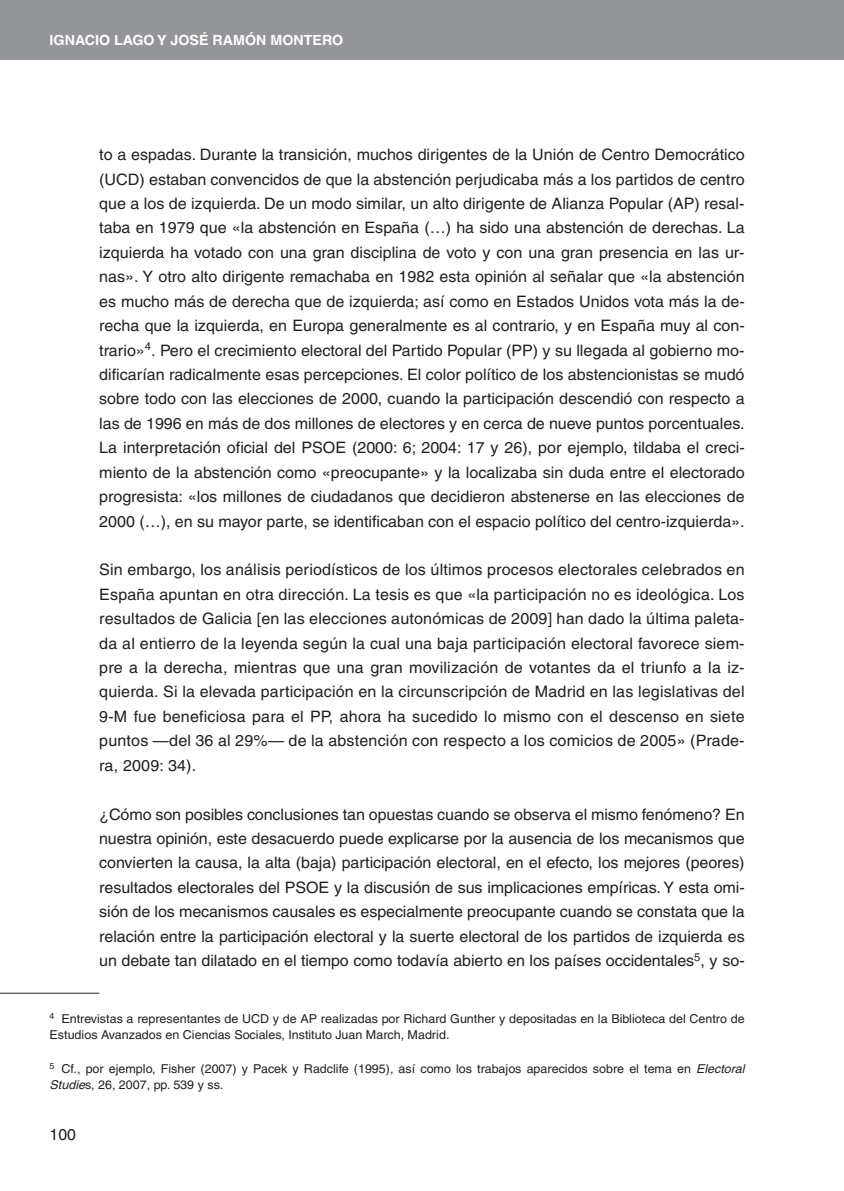
<style>
.page{position:relative;width:844px;height:1191px;background:#fff}
.page>*{position:absolute;margin:0;border:0;box-sizing:border-box;transform-origin:0 0}
.t1{font:15.75px/24.3px "Helvetica";color:#231f20;text-align:justify}
.t2{font:700 14px "Helvetica";color:#fff}
.t3{font:12.25px/16.6px "Helvetica";color:#231f20}
.s1{font-style:italic}
</style>
<div class="page">
<hr style="left:843px;top:0;width:1px;height:60px;background:#939598">
<div style="left:0;top:0;width:843px;height:60px;background:#939598"></div>
<hr style="left:0;top:992px;width:99px;height:1px;background:#231f20">
<p class="t2" style="left:50px;top:35px;width:295px">IGNACIO LAGO Y JOSÉ RAMÓN MONTERO</p>
<p class="t1" style="left:99px;top:144px;width:646px">to a espadas. Durante la transición, muchos dirigentes de la Unión de Centro Democrático (UCD) estaban convencidos de que la abstención perjudicaba más a los partidos de centro que a los de izquierda. De un modo similar, un alto dirigente de Alianza Popular (AP) resal&shy;taba en 1979 que «la abstención en España (…) ha sido una abstención de derechas. La izquierda ha votado con una gran disciplina de voto y con una gran presencia en las ur&shy;nas». Y otro alto dirigente remachaba en 1982 esta opinión al señalar que «la abstención es mucho más de derecha que de izquierda; así como en Estados Unidos vota más la de&shy;recha que la izquierda, en Europa generalmente es al contrario, y en España muy al con&shy;trario»<sup>4</sup>. Pero el crecimiento electoral del Partido Popular (PP) y su llegada al gobierno mo&shy;dificarían radicalmente esas percepciones. El color político de los abstencionistas se mudó sobre todo con las elecciones de 2000, cuando la participación descendió con respecto a las de 1996 en más de dos millones de electores y en cerca de nueve puntos porcentuales.<br>La interpretación oficial del PSOE (2000: 6; 2004: 17 y 26), por ejemplo, tildaba el creci&shy;miento de la abstención como «preocupante» y la localizaba sin duda entre el electorado progresista: «los millones de ciudadanos que decidieron abstenerse en las elecciones de 2000 (…), en su mayor parte, se identificaban con el espacio político del centro-izquierda».</p>
<p class="t1" style="left:99px;top:559px;width:646px">Sin embargo, los análisis periodísticos de los últimos procesos electorales celebrados en España apuntan en otra dirección. La tesis es que «la participación no es ideológica. Los resultados de Galicia [en las elecciones autonómicas de 2009] han dado la última paleta&shy;da al entierro de la leyenda según la cual una baja participación electoral favorece siem&shy;pre a la derecha, mientras que una gran movilización de votantes da el triunfo a la iz&shy;quierda. Si la elevada participación en la circunscripción de Madrid en las legislativas del 9-M fue beneficiosa para el PP, ahora ha sucedido lo mismo con el descenso en siete puntos —del 36 al 29%— de la abstención con respecto a los comicios de 2005» (Prade&shy;ra, 2009: 34).</p>
<p class="t1" style="left:99px;top:803px;width:646px">¿Cómo son posibles conclusiones tan opuestas cuando se observa el mismo fenómeno? En nuestra opinión, este desacuerdo puede explicarse por la ausencia de los mecanismos que convierten la causa, la alta (baja) participación electoral, en el efecto, los mejores (peores) resultados electorales del PSOE y la discusión de sus implicaciones empíricas. Y esta omi&shy;sión de los mecanismos causales es especialmente preocupante cuando se constata que la relación entre la participación electoral y la suerte electoral de los partidos de izquierda es un debate tan dilatado en el tiempo como todavía abierto en los países occidentales<sup>5</sup>, y so-</p>
<p class="t3" style="left:50px;top:1011px;width:696px"><sup>4</sup> Entrevistas a representantes de UCD y de AP realizadas por Richard Gunther y depositadas en la Biblioteca del Centro de<br>Estudios Avanzados en Ciencias Sociales, Instituto Juan March, Madrid.</p>
<p class="t3" style="left:50px;top:1061px;width:698px"><sup>5</sup> Cf., por ejemplo, Fisher (2007) y Pacek y Radclife (1995), así como los trabajos aparecidos sobre el tema en <span class="s1">Electoral<br>Studie</span>s, 26, 2007, pp. 539 y ss.</p>
<p class="t1" style="left:50px;top:1124px;width:28px">100</p>
</div>
